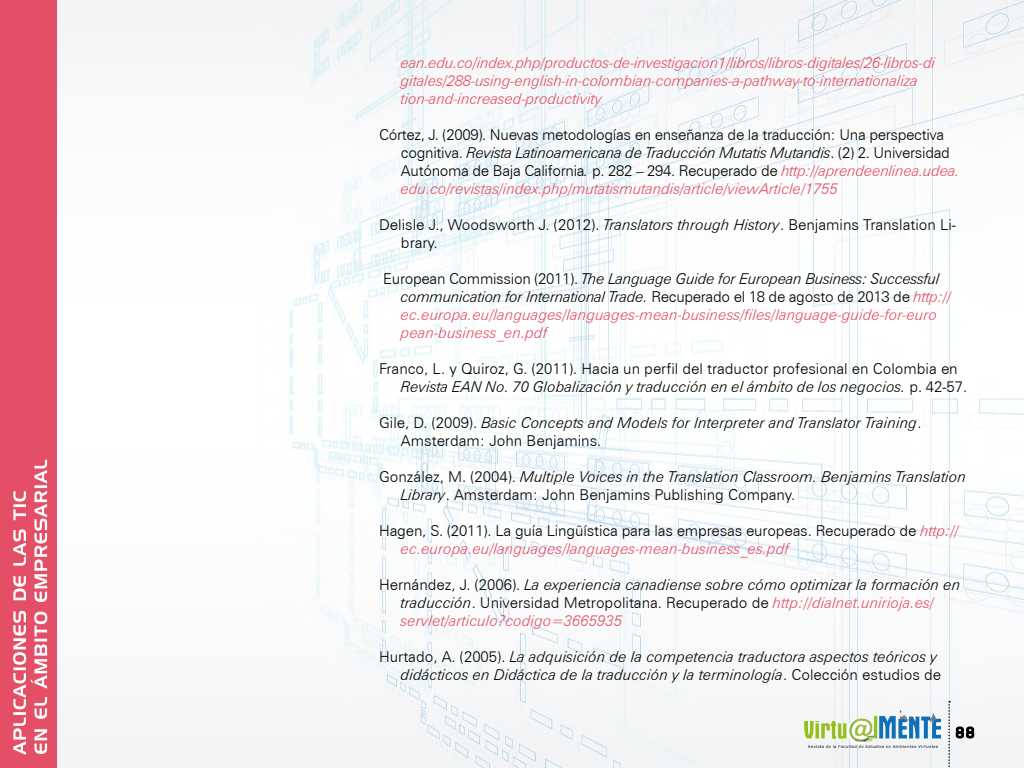
<style>
.page{position:relative;width:1024px;height:768px;background:#fff}
.page>*{position:absolute;margin:0;border:0;box-sizing:border-box;transform-origin:0 0}
.t1{font:300 15px/18px "Zurich BT";letter-spacing:-.01em;color:#000}
.t2{font:italic 300 15px/18px "Zurich BT";color:#000}
.t3{font:italic 300 15px/18px "Zurich BT";letter-spacing:-.01em;color:#e44e66}
.s1{font-style:italic}
.s2{font-style:italic;color:#e44e66}
.s3{font-style:normal;color:#000}
.s4{color:#000}
.s5{font-style:normal}
.s6{color:#e44e66}
</style>
<div class="page">
<img style="left:57px;top:1px;width:967px;height:767px">
<img style="left:804px;top:711px;width:136px;height:36px">
<svg style="left:948px;top:701px;width:29px;height:67px"></svg>
<div style="left:0;top:0;width:57px;height:768px;background:#e44e66"></div>
<svg style="left:13px;top:460px;width:34px;height:295px"></svg>
<p class="t3" style="left:401px;top:54px;width:536px">ean.edu.co/index.php/productos-de-investigacion1/libros/libros-digitales/26-libros-di gitales/288-using-english-in-colombian-companies-a-pathway-to-internationaliza tion-and-increased-productivity</p>
<p class="t1" style="left:401px;top:126px;width:560px;text-indent:-22px">Córtez, J. (2009). Nuevas metodologías en enseñanza de la traducción: Una perspectiva cognitiva. <span class="s1">Revista Latinoamericana de Traducción Mutatis Mutandis</span>. (2) 2. Universidad Autónoma de Baja California<span class="s1">.</span> p. 282 – 294. Recuperado de <span class="s2">http://aprendeenlinea.udea. edu.co/revistas/index.php/mutatismutandis/article/viewArticle/1755</span></p>
<p class="t1" style="left:401px;top:216px;width:557px;text-indent:-22px">Delisle J., Woodsworth J. (2012). <span class="s1">Translators through History</span>. Benjamins Translation Li&shy;brary.</p>
<p class="t3" style="left:401px;top:270px;width:552px;text-indent:-18px"><span class="s3">European Commission (2011).</span> <span class="s4">The Language Guide for European Business: Successful communication for International Trade.</span> <span class="s3">Recuperado el 18 de agosto de 2013 de</span> http:// ec.europa.eu/languages/languages-mean-business/files/language-guide-for-euro pean-business_en.pdf</p>
<p class="t1" style="left:401px;top:360px;width:568px;text-indent:-22px">Franco, L. y Quiroz, G. (2011). Hacia un perfil del traductor profesional en Colombia en<br><span class="s1">Revista EAN No. 70 Globalización y traducción en el ámbito de los negocios.</span> p. 42-57.</p>
<p class="t2" style="left:401px;top:414px;width:522px;text-indent:-22px"><span class="s5">Gile, D. (2009).</span> Basic Concepts and Models for Interpreter and Translator Training<span class="s5">.<br>Amsterdam: John Benjamins.</span></p>
<p class="t2" style="left:401px;top:468px;width:567px;text-indent:-22px"><span class="s5">González, M. (2004).</span> Multiple Voices in the Translation Classroom. Benjamins Translation<br>Library<span class="s5">. Amsterdam: John Benjamins Publishing Company.</span></p>
<p class="t1" style="left:401px;top:522px;width:559px;text-indent:-22px">Hagen, S. (2011). La guía Lingüística para las empresas europeas. Recuperado de <span class="s2">http:// ec.europa.eu/languages/languages-mean-business_es.pdf</span></p>
<p class="t2" style="left:401px;top:576px;width:561px;text-indent:-22px"><span class="s5">Hernández, J. (2006).</span> La experiencia canadiense sobre cómo optimizar la formación en traducción<span class="s5">. Universidad Metropolitana. Recuperado de</span> <span class="s6">http://dialnet.unirioja.es/ servlet/articulo?codigo=3665935</span></p>
<p class="t2" style="left:379px;top:648px;width:563px;text-align:right"><span class="s5">Hurtado, A. (2005).</span> La adquisición de la competencia traductora aspectos teóricos y didácticos en Didáctica de la traducción y la terminología<span class="s5">. Colección estudios de</span></p>
</div>
